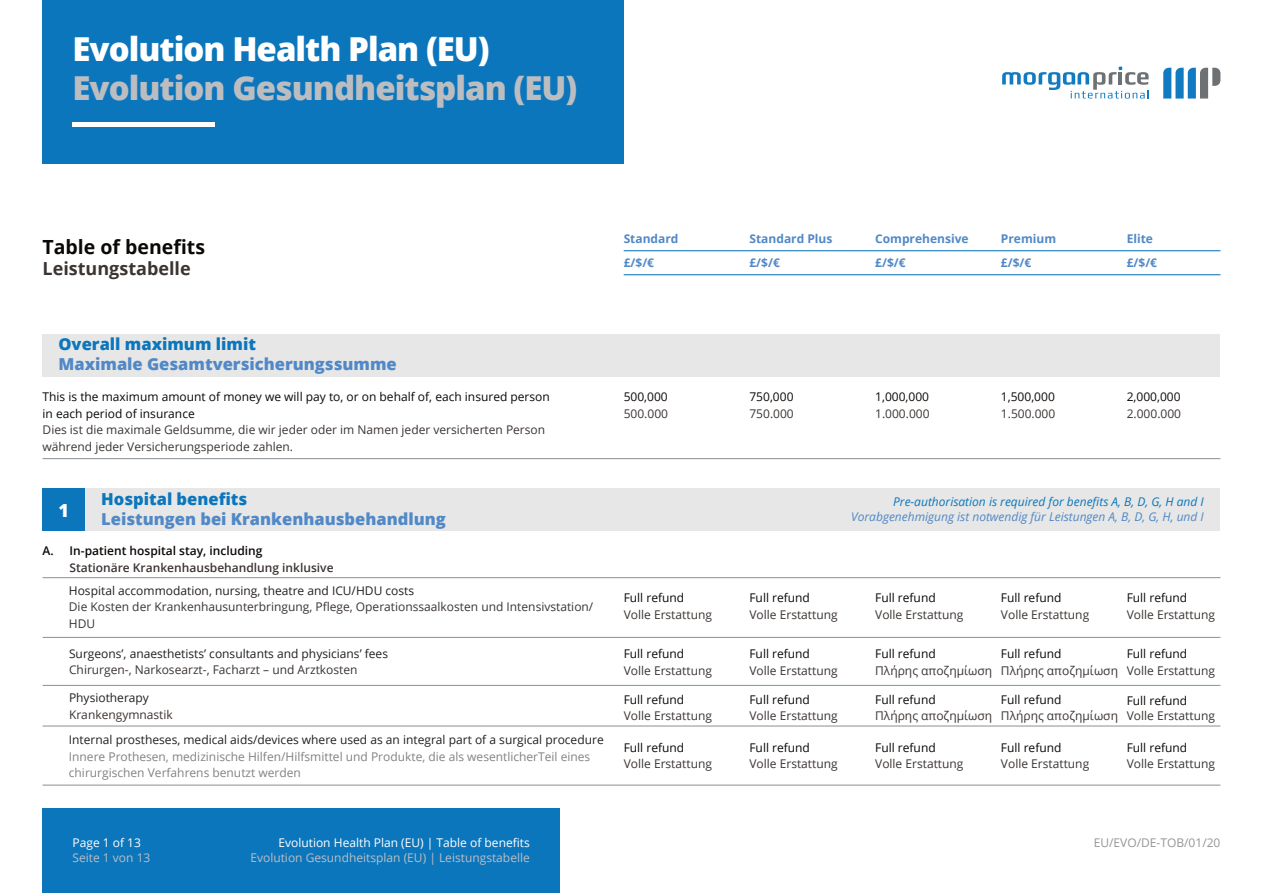
<style>
.page{position:relative;width:1263px;height:893px;background:#fff}
.page>*{position:absolute;margin:0;border:0;box-sizing:border-box;transform-origin:0 0}
.t1{font:800 33px "Open Sans";letter-spacing:-.03em;color:#bcbdc0}
.t2{font:800 33px "Open Sans";letter-spacing:-.03em;color:#fff}
.t3{font:700 19.5px "Open Sans";color:#0c0806}
.t4{font:700 18px "Open Sans";color:#3b3532}
.t5{font:800 18px "Open Sans";color:#fff}
.t6{font:800 16.5px/19.8px "Open Sans";color:#5188c7}
.t7{font:12px/16.5px "Open Sans";color:#3b3532}
.t8{font:12px "Open Sans";color:#0c0806}
.t9{font:12px/16.5px "Open Sans";color:#808285}
.t10{font:italic 12px/14.4px "Open Sans";color:#5188c7;text-align:right}
.t11{font:600 12px/16.5px "Open Sans";color:#3b3532}
.t12{font:700 12px "Open Sans";color:#5188c7}
.t13{font:12px "Open Sans";color:#231f20}
.t14{font:12px "Open Sans";color:#bcbdc0}
.t15{font:12px "Open Sans";color:#fff}
.t16{font:12px "Open Sans";color:#939598}
.s1{color:#0c76bd}
.s2{color:#0c0806}
.s3{color:#231f20}
</style>
<div class="page">
<div style="left:43px;top:808px;width:517px;height:85px;background:#0c76bd"></div>
<svg style="left:1002px;top:67px;width:146px;height:32px"></svg>
<svg style="left:1163px;top:68px;width:57px;height:31px"></svg>
<div style="left:43px;top:0;width:581px;height:163px;background:#0c76bd"></div>
<hr style="left:73px;top:122px;width:142px;height:4px;background:#fff">
<div style="left:43px;top:334px;width:1177px;height:43px;background:#e6e7e6"></div>
<hr style="left:43px;top:458px;width:1177px;height:1px;background:#939598">
<hr style="left:624px;top:274px;width:596px;height:1px;background:#0c76bd">
<hr style="left:624px;top:250px;width:596px;height:1px;background:#0c76bd">
<div style="left:43px;top:489px;width:1177px;height:42px;background:#e6e7e6"></div>
<div style="left:43px;top:489px;width:42px;height:42px;background:#0c76bd"></div>
<hr style="left:43px;top:577px;width:1177px;height:1px;background:#939598">
<hr style="left:43px;top:637px;width:1177px;height:1px;background:#939598">
<hr style="left:43px;top:685px;width:1177px;height:1px;background:#939598">
<hr style="left:43px;top:725px;width:1177px;height:1px;background:#939598">
<hr style="left:43px;top:785px;width:1177px;height:1px;background:#939598">
<p class="t2" style="left:73px;top:24px;width:419px">Evolution Health Plan (EU)</p>
<p class="t1" style="left:73px;top:63px;width:506px">Evolution Gesundheitsplan (EU)</p>
<p class="t3" style="left:43px;top:233px;width:164px">Table of benefits</p>
<p class="t4" style="left:43px;top:256px;width:150px">Leistungstabelle</p>
<p class="t6" style="left:59px;top:333px;width:340px"><span class="s1">Overall maximum limit<br></span>Maximale Gesamtversicherungssumme</p>
<p class="t12" style="left:624px;top:231px;width:56px">Standard</p>
<p class="t12" style="left:749px;top:231px;width:85px">Standard Plus</p>
<p class="t12" style="left:875px;top:231px;width:95px">Comprehensive</p>
<p class="t12" style="left:1001px;top:231px;width:57px">Premium</p>
<p class="t12" style="left:1127px;top:231px;width:28px">Elite</p>
<p class="t12" style="left:624px;top:255px;width:32px">£/$/€</p>
<p class="t12" style="left:749px;top:255px;width:32px">£/$/€</p>
<p class="t12" style="left:875px;top:255px;width:32px">£/$/€</p>
<p class="t12" style="left:1001px;top:255px;width:32px">£/$/€</p>
<p class="t12" style="left:1127px;top:255px;width:32px">£/$/€</p>
<p class="t7" style="left:43px;top:388px;width:509px"><span class="s2">This is the maximum amount of money we will pay to, or on behalf of, each insured person in each period of insurance<br></span>Dies ist die maximale Geldsumme, die wir jeder oder im Namen jeder versicherten Person während jeder Versicherungsperiode zahlen.</p>
<p class="t8" style="left:875px;top:389px;width:55px">1,000,000</p>
<p class="t8" style="left:624px;top:389px;width:46px">500,000</p>
<p class="t7" style="left:624px;top:405px;width:46px">500.000</p>
<p class="t8" style="left:749px;top:389px;width:46px">750,000</p>
<p class="t7" style="left:749px;top:405px;width:46px">750.000</p>
<p class="t7" style="left:875px;top:405px;width:56px">1.000.000</p>
<p class="t8" style="left:1001px;top:389px;width:55px">1,500,000</p>
<p class="t7" style="left:1001px;top:405px;width:56px">1.500.000</p>
<p class="t8" style="left:1127px;top:389px;width:55px">2,000,000</p>
<p class="t7" style="left:1127px;top:405px;width:56px">2.000.000</p>
<p class="t5" style="left:59px;top:497px;width:12px">1</p>
<p class="t6" style="left:101px;top:488px;width:346px"><span class="s1">Hospital benefits<br></span>Leistungen bei Krankenhausbehandlung</p>
<p class="t11" style="left:70px;top:542px;width:266px;text-indent:-27px"><span class="s2">A. In-patient hospital stay, including<br></span>Stationäre Krankenhausbehandlung inklusive</p>
<p class="t7" style="left:69px;top:582px;width:526px"><span class="s3">Hospital accommodation, nursing, theatre and ICU/HDU costs<br></span>Die Kosten der Krankenhausunterbringung, Pflege, Operationssaalkosten und Intensivstation/<br>HDU</p>
<p class="t13" style="left:69px;top:645px;width:321px">Surgeons’, anaesthetists’ consultants and physicians’ fees</p>
<p class="t7" style="left:69px;top:661px;width:290px">Chirurgen-, Narkosearzt-, Facharzt – und Arztkosten</p>
<p class="t13" style="left:69px;top:689px;width:81px">Physiotherapy</p>
<p class="t7" style="left:69px;top:706px;width:105px">Krankengymnastik</p>
<p class="t9" style="left:69px;top:731px;width:536px"><span class="s3">Internal prostheses, medical aids/devices where used as an integral part of a surgical procedure<br></span>Innere Prothesen, medizinische Hilfen/Hilfsmittel und Produkte, die als wesentlicherTeil eines chirurgischen Verfahrens benutzt werden</p>
<p class="t8" style="left:624px;top:590px;width:62px">Full refund</p>
<p class="t7" style="left:624px;top:606px;width:90px">Volle Erstattung</p>
<p class="t8" style="left:624px;top:645px;width:62px">Full refund</p>
<p class="t8" style="left:749px;top:590px;width:62px">Full refund</p>
<p class="t10" style="left:851px;top:494px;width:354px"><span class="s1">Pre-authorisation is required for benefits A, B, D, G, H and I<br></span>Vorabgenehmigung ist notwendig für Leistungen A, B, D, G, H, und I</p>
<p class="t8" style="left:875px;top:590px;width:62px">Full refund</p>
<p class="t8" style="left:1001px;top:590px;width:62px">Full refund</p>
<p class="t8" style="left:1127px;top:590px;width:62px">Full refund</p>
<p class="t7" style="left:749px;top:606px;width:90px">Volle Erstattung</p>
<p class="t7" style="left:875px;top:606px;width:90px">Volle Erstattung</p>
<p class="t7" style="left:1001px;top:606px;width:90px">Volle Erstattung</p>
<p class="t7" style="left:1127px;top:606px;width:90px">Volle Erstattung</p>
<p class="t8" style="left:749px;top:645px;width:62px">Full refund</p>
<p class="t8" style="left:875px;top:645px;width:62px">Full refund</p>
<p class="t8" style="left:1001px;top:645px;width:62px">Full refund</p>
<p class="t8" style="left:1127px;top:645px;width:62px">Full refund</p>
<p class="t7" style="left:749px;top:662px;width:90px">Volle Erstattung</p>
<p class="t7" style="left:875px;top:662px;width:119px">Πλήρης αποζημίωση</p>
<p class="t7" style="left:1001px;top:662px;width:119px">Πλήρης αποζημίωση</p>
<p class="t7" style="left:1127px;top:662px;width:90px">Volle Erstattung</p>
<p class="t7" style="left:624px;top:662px;width:90px">Volle Erstattung</p>
<p class="t7" style="left:624px;top:707px;width:90px">Volle Erstattung</p>
<p class="t7" style="left:624px;top:755px;width:90px">Volle Erstattung</p>
<p class="t7" style="left:749px;top:755px;width:90px">Volle Erstattung</p>
<p class="t7" style="left:875px;top:755px;width:90px">Volle Erstattung</p>
<p class="t7" style="left:1001px;top:755px;width:90px">Volle Erstattung</p>
<p class="t7" style="left:1127px;top:755px;width:90px">Volle Erstattung</p>
<p class="t8" style="left:624px;top:691px;width:62px">Full refund</p>
<p class="t8" style="left:749px;top:691px;width:62px">Full refund</p>
<p class="t8" style="left:875px;top:691px;width:62px">Full refund</p>
<p class="t8" style="left:1001px;top:691px;width:62px">Full refund</p>
<p class="t8" style="left:1127px;top:692px;width:62px">Full refund</p>
<p class="t7" style="left:749px;top:707px;width:90px">Volle Erstattung</p>
<p class="t7" style="left:875px;top:707px;width:119px">Πλήρης αποζημίωση</p>
<p class="t7" style="left:1001px;top:707px;width:119px">Πλήρης αποζημίωση</p>
<p class="t7" style="left:1127px;top:707px;width:90px">Volle Erstattung</p>
<p class="t8" style="left:624px;top:739px;width:62px">Full refund</p>
<p class="t8" style="left:749px;top:739px;width:62px">Full refund</p>
<p class="t8" style="left:875px;top:739px;width:62px">Full refund</p>
<p class="t8" style="left:1001px;top:739px;width:62px">Full refund</p>
<p class="t8" style="left:1127px;top:739px;width:62px">Full refund</p>
<p class="t15" style="left:73px;top:834px;width:70px">Page 1 of 13</p>
<p class="t14" style="left:73px;top:849px;width:79px">Seite 1 von 13</p>
<p class="t15" style="left:278px;top:834px;width:253px">Evolution Health Plan (EU) | Table of benefits</p>
<p class="t16" style="left:1094px;top:834px;width:128px">EU/EVO/DE-TOB/01/20</p>
<p class="t14" style="left:250px;top:849px;width:281px">Evolution Gesundheitsplan (EU) | Leistungstabelle</p>
</div>
